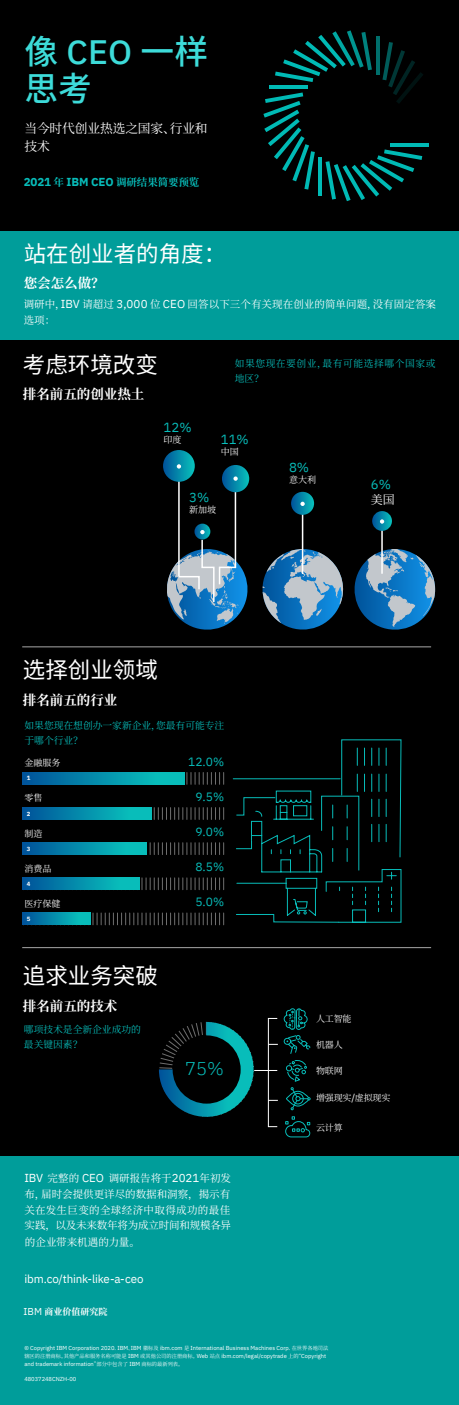
<style>
.page{position:relative;width:459px;height:1405px;background:#fff}
.page>*{position:absolute;margin:0;border:0;box-sizing:border-box;transform-origin:0 0}
.Subhead{font:500 33.75px/37.5px "Noto Sans CJ Ksc";color:#3ddbd9}
.left_Main{font:22.5px "Noto Sans CJ Ksc";color:#fff}
.Quote_16_22{font:300 18.45px "IBM Plex Sans";color:#08bdba}
.top_left_sub{font:700 13.5px "Noto Serif CJ Ksc";color:#fff}
.Quote_16_22-2{font:13.2px "IBM Plex Sans";color:#08bdba}
.Subhead-2{font:12.75px/18px "Noto Serif CJ Ksc";letter-spacing:-.01em;color:#fff}
.Quote_16_22-3{font:12px "IBM Plex Sans";color:#08bdba}
.Quote_16_22-4{font:12px "Noto Serif CJ Ksc";color:#fff}
.Close_text{font:11.55px "IBM Plex Sans";letter-spacing:-.015em;color:#fff}
.Subhead-3{font:700 11.55px "IBM Plex Sans";letter-spacing:-.01em;color:#08bdba}
.Close_text-2{font:10.5px/15.8px "Noto Serif CJ Ksc";letter-spacing:-.005em;color:#fff;text-align:justify}
.top_left_sub-2{font:10.5px/15.8px "Noto Serif CJ Ksc";letter-spacing:.005em;color:#fff}
.top_left_sub-3{font:9.75px/15px "Noto Serif CJ Ksc";color:#08bdba}
.top_left_sub-4{font:9.75px/15px "Noto Serif CJ Ksc";letter-spacing:.055em;color:#08bdba}
.Body_9_12_5{font:9px "Noto Serif CJ Ksc";letter-spacing:-.02em;color:#fff}
.Body_12_16{font:9px "Noto Serif CJ Ksc";color:#fff}
.t1{font:700 9px "Noto Serif CJ Ksc";color:#fff}
.Quote_16_22-5{font:9px "Noto Serif CJ Ksc";color:#fff}
.Quote_16_22-6{font:700 6px "IBM Plex Sans";color:#fff}
.legal_and_doc_number{font:5.78px/8.2px "IBM Plex Sans";color:#fff}
.s1{font-family:"IBM Plex Sans"}
.s2{font-family:"Noto Serif CJ Ksc";font-size:10.5px}
.s3{font-family:"IBM Plex Sans";font-size:11.55px}
.s4{font-family:"IBM Plex Sans";font-weight:400;font-size:9.9px}
.s5{font-family:"IBM Plex Sans";font-size:9.9px}
.s6{font-family:"Noto Serif CJ Ksc";font-size:5.25px}
</style>
<div class="page">
<div style="left:0;top:336px;width:459px;height:899px;background:#000"></div>
<div style="left:0;top:0;width:459px;height:232px;background:#000"></div>
<div style="left:0;top:1155px;width:459px;height:249px;background:#009d9a"></div>
<div style="left:0;top:232px;width:459px;height:108px;background:#009d9a"></div>
<hr style="left:22px;top:646px;width:409px;height:1px;background:#a8a8a8">
<hr style="left:22px;top:947px;width:409px;height:1px;background:#a8a8a8">
<hr style="left:178px;top:478px;width:2px;height:98px;background:#fff">
<svg style="left:163px;top:450px;width:32px;height:31px"></svg>
<svg style="left:177px;top:464px;width:4px;height:4px"></svg>
<svg style="left:222px;top:465px;width:27px;height:27px"></svg>
<svg style="left:233px;top:476px;width:5px;height:4px"></svg>
<svg style="left:23px;top:739px;width:379px;height:398px"></svg>
<hr style="left:390px;top:143px;width:38px;height:4px;background:#00bab5">
<svg style="left:326px;top:149px;width:96px;height:52px"></svg>
<hr style="left:318px;top:157px;width:4px;height:38px;background:#00bab5">
<svg style="left:263px;top:92px;width:52px;height:97px"></svg>
<hr style="left:269px;top:85px;width:38px;height:4px;background:#00bab5">
<svg style="left:275px;top:30px;width:97px;height:52px"></svg>
<hr style="left:376px;top:36px;width:4px;height:38px;background:#006f6c">
<svg style="left:382px;top:42px;width:41px;height:61px"></svg>
<svg style="left:167px;top:489px;width:269px;height:141px"></svg>
<p class="Subhead" style="left:24px;top:33px;width:185px">像 <span class="s1">CEO</span> 一样思考</p>
<p class="Subhead-2" style="left:24px;top:119px;width:185px">当今时代创业热选之国家、行业和技术</p>
<p class="Subhead-3" style="left:24px;top:172px;width:177px">2021 <span class="s2">年</span> IBM CEO <span class="s2">调研结果简要预览</span></p>
<p class="left_Main" style="left:24px;top:241px;width:204px">站在创业者的角度：</p>
<p class="top_left_sub" style="left:24px;top:276px;width:82px">您会怎么做？</p>
<p class="top_left_sub-2" style="left:24px;top:296px;width:414px">调研中，<span class="s3">IBV</span> 请超过 <span class="s3">3,000</span> 位 <span class="s3">CEO</span> 回答以下三个有关现在创业的简单问题，没有固定答案选项：</p>
<p class="left_Main" style="left:23px;top:352px;width:137px">考虑环境改变</p>
<p class="top_left_sub" style="left:23px;top:387px;width:123px">排名前五的创业热土</p>
<p class="Quote_16_22-2" style="left:164px;top:417px;width:30px">12%</p>
<p class="Quote_16_22-5" style="left:164px;top:434px;width:19px">印度</p>
<p class="top_left_sub-4" style="left:235px;top:356px;width:202px">如果您现在要创业，最有可能选择哪个国家或地区？</p>
<p class="Quote_16_22-2" style="left:221px;top:429px;width:30px">11%</p>
<p class="Quote_16_22-5" style="left:221px;top:446px;width:19px">中国</p>
<p class="Quote_16_22-2" style="left:189px;top:487px;width:22px">3%</p>
<p class="Quote_16_22-5" style="left:189px;top:504px;width:29px">新加坡</p>
<p class="left_Main" style="left:23px;top:657px;width:137px">选择创业领域</p>
<p class="top_left_sub" style="left:23px;top:692px;width:96px">排名前五的行业</p>
<p class="top_left_sub-3" style="left:25px;top:717px;width:201px">如果您现在想创办一家新企业，您最有可能专注于哪个行业？</p>
<p class="Body_12_16" style="left:24px;top:757px;width:37px">金融服务</p>
<p class="Body_12_16" style="left:24px;top:793px;width:19px">零售</p>
<p class="Body_12_16" style="left:24px;top:828px;width:19px">制造</p>
<p class="Body_12_16" style="left:24px;top:863px;width:28px">消费品</p>
<p class="Body_12_16" style="left:24px;top:898px;width:37px">医疗保健</p>
<p class="Quote_16_22-6" style="left:27px;top:773px;width:5px">1</p>
<p class="Quote_16_22-6" style="left:27px;top:808px;width:5px">2</p>
<p class="Quote_16_22-6" style="left:27px;top:843px;width:5px">3</p>
<p class="Quote_16_22-6" style="left:27px;top:878px;width:5px">4</p>
<p class="Quote_16_22-6" style="left:27px;top:913px;width:5px">5</p>
<p class="left_Main" style="left:23px;top:963px;width:137px">追求业务突破</p>
<p class="top_left_sub" style="left:23px;top:997px;width:96px">排名前五的技术</p>
<p class="top_left_sub-3" style="left:24px;top:1021px;width:119px">哪项技术是全新企业成功的最关键因素？</p>
<p class="Quote_16_22-3" style="left:188px;top:752px;width:37px">12.0%</p>
<p class="Quote_16_22-3" style="left:195px;top:787px;width:30px">9.5%</p>
<p class="Quote_16_22-3" style="left:195px;top:822px;width:30px">9.0%</p>
<p class="Quote_16_22-3" style="left:195px;top:857px;width:30px">8.5%</p>
<p class="Quote_16_22-3" style="left:195px;top:892px;width:30px">5.0%</p>
<p class="Quote_16_22" style="left:185px;top:1053px;width:40px">75%</p>
<p class="Close_text-2" style="left:25px;top:1170px;width:208px"><span class="s3">IBV</span> 完整的 <span class="s3">CEO</span> 调研报告将于<span class="s3">2021</span>年初发布，届时会提供更详尽的数据和洞察，揭示有关在发生巨变的全球经济中取得成功的最佳实践，以及未来数年将为成立时间和规模各异的企业带来机遇的力量。</p>
<p class="Close_text" style="left:24px;top:1269px;width:121px">ibm.co/think-like-a-ceo</p>
<p class="t1" style="left:24px;top:1306px;width:85px"><span class="s4">IBM</span> 商业价值研究院</p>
<p class="Quote_16_22-2" style="left:289px;top:457px;width:22px">8%</p>
<p class="Quote_16_22-5" style="left:289px;top:474px;width:28px">意大利</p>
<p class="Quote_16_22-2" style="left:371px;top:474px;width:22px">6%</p>
<p class="Quote_16_22-4" style="left:371px;top:492px;width:25px">美国</p>
<p class="Body_9_12_5" style="left:316px;top:1013px;width:37px">人工智能</p>
<p class="Body_9_12_5" style="left:316px;top:1039px;width:28px">机器人</p>
<p class="Body_9_12_5" style="left:316px;top:1065px;width:28px">物联网</p>
<p class="Body_9_12_5" style="left:316px;top:1092px;width:76px">增强现实<span class="s5">/</span>虚拟现实</p>
<p class="Body_9_12_5" style="left:316px;top:1121px;width:28px">云计算</p>
<p class="legal_and_doc_number" style="left:24px;top:1342px;width:306px">© Copyright IBM Corporation 2020. IBM<span class="s6">、</span>IBM <span class="s6">徽标及</span> ibm.com <span class="s6">是</span> International Business Machines Corp. <span class="s6">在世界各地司法辖区的注册商标。其他产品和服务名称可能是</span> IBM <span class="s6">或其他公司的注册商标。</span>Web <span class="s6">站点</span> ibm.com/legal/copytrade <span class="s6">上的“</span>Copyright and trademark information<span class="s6">”部分中包含了</span> IBM <span class="s6">商标的最新列表。</span></p>
<p class="legal_and_doc_number" style="left:24px;top:1374px;width:54px">48037248CNZH-00</p>
</div>
